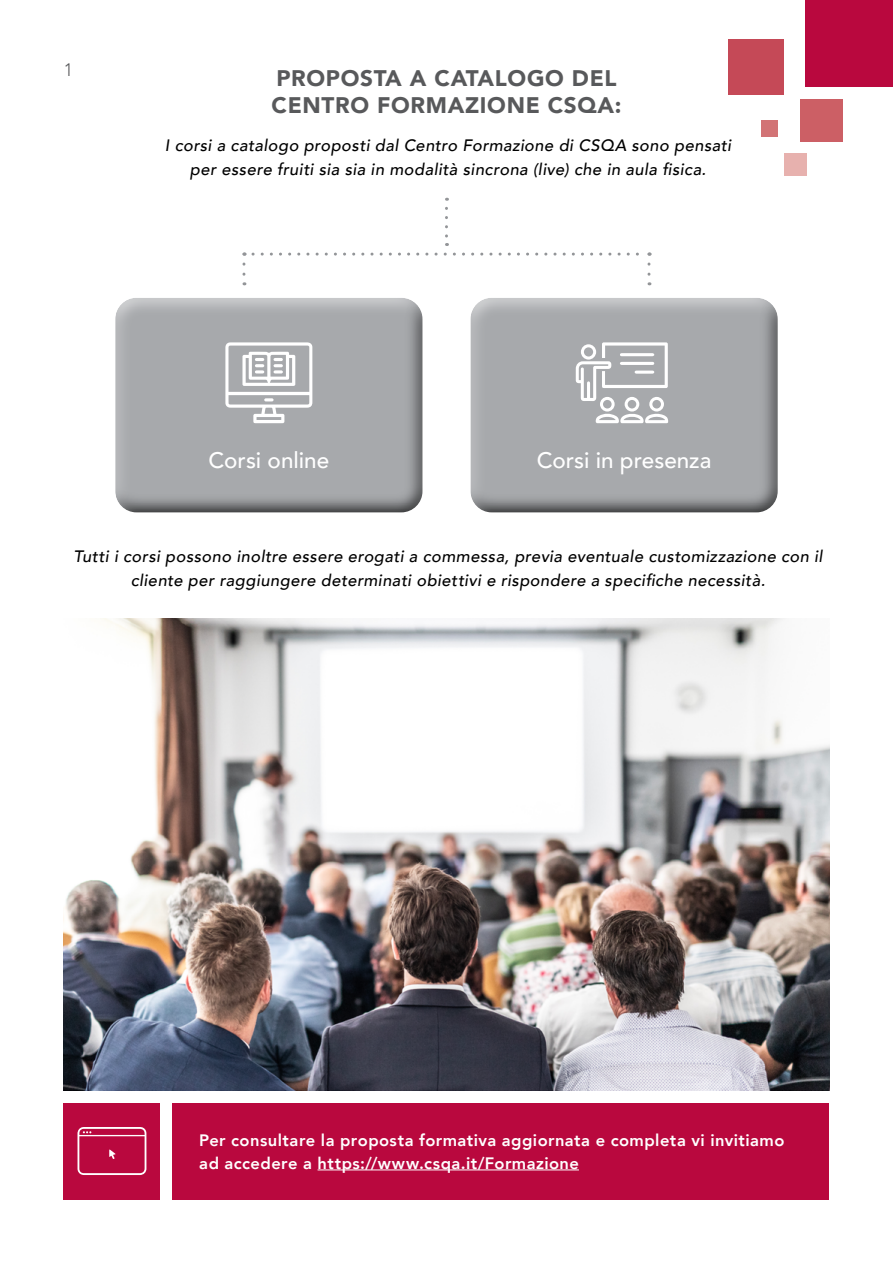
<style>
.page{position:relative;width:893px;height:1263px;background:#fff}
.page>*{position:absolute;margin:0;border:0;box-sizing:border-box;transform-origin:0 0}
.t1{font:900 22.5px/27px "Avenir";letter-spacing:.03em;color:#58595b}
.t2{font:500 22.5px "Avenir";color:#fff}
.t3{font:300 18px "Avenir";color:#58595b}
.t4{font:italic 500 16.5px/24px "Avenir";letter-spacing:.025em;color:#000;text-align:center}
.t5{font:800 16.5px/22.5px "Avenir";letter-spacing:.03em;color:#fff}
</style>
<div class="page">
<img style="left:64px;top:619px;width:765px;height:472px">
<div style="left:172px;top:1103px;width:657px;height:96px;background:#b9083e"></div>
<hr style="left:318px;top:1169px;width:261px;height:1px;background:#fff">
<div style="left:103px;top:294px;width:334px;height:219px;background:#000;opacity:.75"></div>
<div style="left:458px;top:294px;width:334px;height:219px;background:#000;opacity:.75"></div>
<div style="left:64px;top:1103px;width:96px;height:96px;background:#b9083e"></div>
<svg style="left:225px;top:342px;width:87px;height:81px"></svg>
<svg style="left:576px;top:342px;width:92px;height:81px"></svg>
<svg style="left:445px;top:208px;width:3px;height:38px"></svg>
<svg style="left:647px;top:264px;width:3px;height:21px"></svg>
<svg style="left:242px;top:264px;width:3px;height:21px"></svg>
<svg style="left:253px;top:253px;width:397px;height:3px"></svg>
<svg style="left:77px;top:1127px;width:69px;height:48px"></svg>
<div style="left:728px;top:39px;width:56px;height:55px;background:#c54957"></div>
<div style="left:761px;top:121px;width:16px;height:16px;background:#d27375"></div>
<div style="left:800px;top:99px;width:42px;height:43px;background:#cc5f65"></div>
<div style="left:784px;top:153px;width:23px;height:23px;background:#e7b1ae"></div>
<div style="left:806px;top:0;width:87px;height:87px;background:#b9083e"></div>
<p class="t3" style="left:64px;top:60px;width:11px">1</p>
<h1 class="t1" style="left:272px;top:64px;width:351px">PROPOSTA A CATALOGO DEL<br>CENTRO FORMAZIONE CSQA:</h1>
<p class="t4" style="left:165px;top:134px;width:568px">I corsi a catalogo proposti dal Centro Formazione di CSQA sono pensati per essere fruiti sia sia in modalità sincrona (live) che in aula fisica.</p>
<h1 class="t2" style="left:209px;top:440px;width:122px">Corsi online</h1>
<h1 class="t2" style="left:537px;top:440px;width:176px">Corsi in presenza</h1>
<p class="t4" style="left:73px;top:544px;width:751px">Tutti i corsi possono inoltre essere erogati a commessa, previa eventuale customizzazione con il cliente per raggiungere determinati obiettivi e rispondere a specifiche necessità.</p>
<p class="t5" style="left:199px;top:1129px;width:587px">Per consultare la proposta formativa aggiornata e completa vi invitiamo ad accedere a https://www.csqa.it/Formazione</p>
</div>
